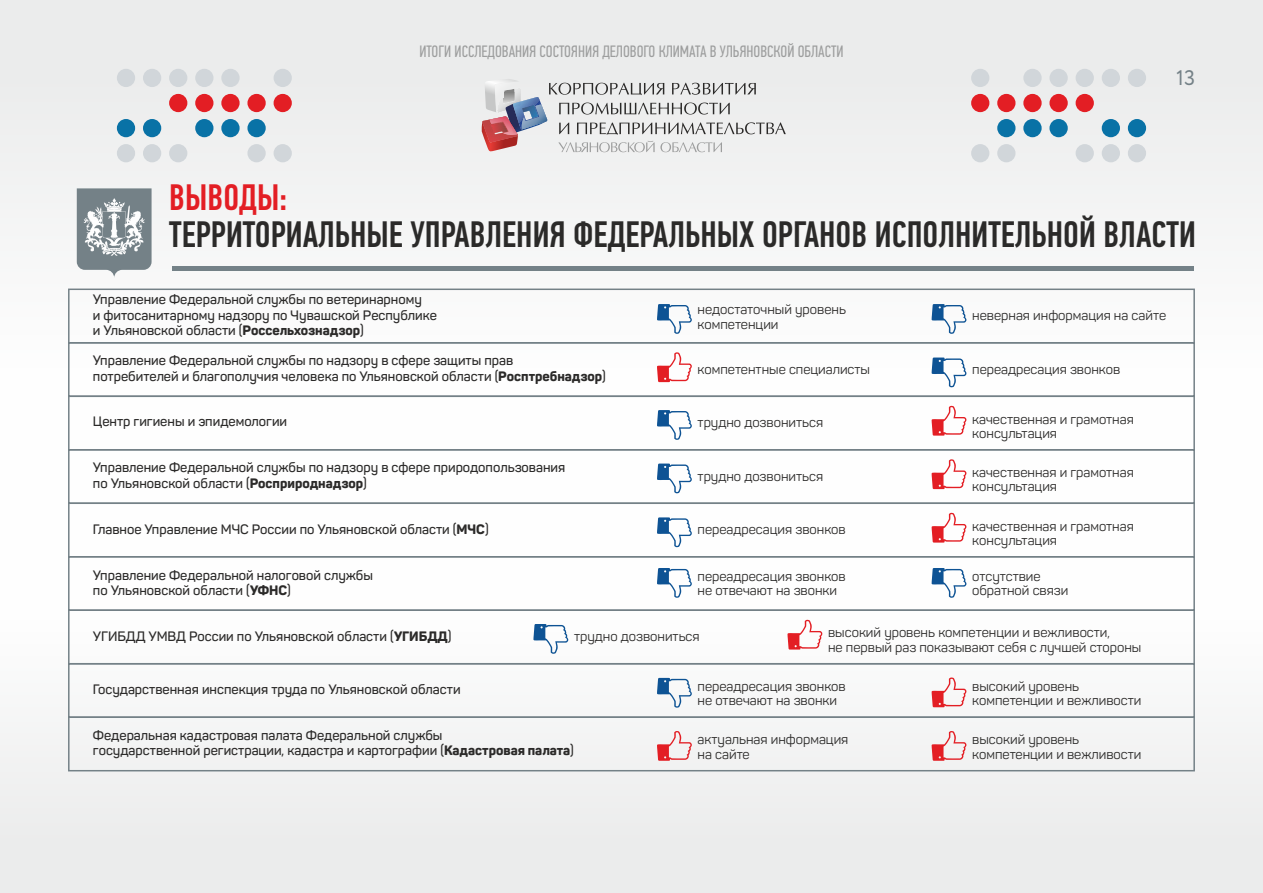
<style>
.page{position:relative;width:1263px;height:893px;background:#f6f7f7}
.page>*{position:absolute;margin:0;border:0;box-sizing:border-box;transform-origin:0 0}
.t1{font:500 36.9px "PF Din Text Comp Pro";color:#2b2a29}
.t2{font:500 36.9px "PF Din Text Comp Pro";color:#e31e24}
.t3{font:21px "Circe";color:#748187}
.t4{font:16.5px "PF Din Text Comp Pro";color:#9d9e9e}
.t5{font:600 13.5px/15.5px "Panton";color:#2b2a29}
.t6{font:13.5px/14.2px "Panton";color:#2b2a29}
.s1{font-weight:800}
</style>
<div class="page">
<svg style="left:481px;top:79px;width:305px;height:73px"></svg>
<div style="left:274px;top:69px;width:18px;height:18px;background:#d1d6da;border-radius:50%"></div>
<div style="left:274px;top:94px;width:18px;height:18px;background:#e31e24;border-radius:50%"></div>
<div style="left:247px;top:94px;width:19px;height:18px;background:#e31e24;border-radius:50%"></div>
<div style="left:247px;top:119px;width:19px;height:18px;background:#0972a6;border-radius:50%"></div>
<div style="left:221px;top:119px;width:19px;height:18px;background:#0972a6;border-radius:50%"></div>
<div style="left:274px;top:144px;width:18px;height:18px;background:#d1d6da;border-radius:50%"></div>
<div style="left:247px;top:144px;width:19px;height:18px;background:#d1d6da;border-radius:50%"></div>
<div style="left:169px;top:144px;width:18px;height:18px;background:#d1d6da;border-radius:50%"></div>
<div style="left:143px;top:144px;width:18px;height:18px;background:#d1d6da;border-radius:50%"></div>
<div style="left:117px;top:144px;width:18px;height:18px;background:#d1d6da;border-radius:50%"></div>
<div style="left:195px;top:119px;width:18px;height:18px;background:#0972a6;border-radius:50%"></div>
<div style="left:143px;top:119px;width:18px;height:18px;background:#0972a6;border-radius:50%"></div>
<div style="left:117px;top:119px;width:18px;height:18px;background:#0972a6;border-radius:50%"></div>
<div style="left:221px;top:94px;width:19px;height:18px;background:#e31e24;border-radius:50%"></div>
<div style="left:195px;top:94px;width:18px;height:18px;background:#e31e24;border-radius:50%"></div>
<div style="left:169px;top:94px;width:18px;height:18px;background:#e31e24;border-radius:50%"></div>
<div style="left:221px;top:69px;width:19px;height:18px;background:#d1d6da;border-radius:50%"></div>
<div style="left:195px;top:69px;width:18px;height:18px;background:#d1d6da;border-radius:50%"></div>
<div style="left:169px;top:69px;width:18px;height:18px;background:#d1d6da;border-radius:50%"></div>
<div style="left:143px;top:69px;width:18px;height:18px;background:#d1d6da;border-radius:50%"></div>
<div style="left:117px;top:69px;width:18px;height:18px;background:#d1d6da;border-radius:50%"></div>
<div style="left:971px;top:69px;width:18px;height:18px;background:#d1d6da;border-radius:50%"></div>
<div style="left:971px;top:94px;width:18px;height:18px;background:#e31e24;border-radius:50%"></div>
<div style="left:997px;top:94px;width:18px;height:18px;background:#e31e24;border-radius:50%"></div>
<div style="left:997px;top:119px;width:18px;height:18px;background:#0972a6;border-radius:50%"></div>
<div style="left:1023px;top:119px;width:19px;height:18px;background:#0972a6;border-radius:50%"></div>
<div style="left:971px;top:144px;width:18px;height:18px;background:#d1d6da;border-radius:50%"></div>
<div style="left:997px;top:144px;width:18px;height:18px;background:#d1d6da;border-radius:50%"></div>
<div style="left:1075px;top:144px;width:19px;height:18px;background:#d1d6da;border-radius:50%"></div>
<div style="left:1102px;top:144px;width:18px;height:18px;background:#d1d6da;border-radius:50%"></div>
<div style="left:1128px;top:144px;width:18px;height:18px;background:#d1d6da;border-radius:50%"></div>
<div style="left:1049px;top:119px;width:19px;height:18px;background:#0972a6;border-radius:50%"></div>
<div style="left:1102px;top:119px;width:18px;height:18px;background:#0972a6;border-radius:50%"></div>
<div style="left:1128px;top:119px;width:18px;height:18px;background:#0972a6;border-radius:50%"></div>
<div style="left:1023px;top:94px;width:19px;height:18px;background:#e31e24;border-radius:50%"></div>
<div style="left:1049px;top:94px;width:19px;height:18px;background:#e31e24;border-radius:50%"></div>
<div style="left:1075px;top:94px;width:19px;height:18px;background:#e31e24;border-radius:50%"></div>
<div style="left:1023px;top:69px;width:19px;height:18px;background:#d1d6da;border-radius:50%"></div>
<div style="left:1049px;top:69px;width:19px;height:18px;background:#d1d6da;border-radius:50%"></div>
<div style="left:1075px;top:69px;width:19px;height:18px;background:#d1d6da;border-radius:50%"></div>
<div style="left:1102px;top:69px;width:18px;height:18px;background:#d1d6da;border-radius:50%"></div>
<div style="left:1128px;top:69px;width:18px;height:18px;background:#d1d6da;border-radius:50%"></div>
<div style="left:172px;top:266px;width:1022px;height:5px;background:#748187"></div>
<svg style="left:77px;top:188px;width:75px;height:89px"></svg>
<div style="left:68px;top:289px;width:1127px;height:55px;border:2px solid #748187"></div>
<svg style="left:657px;top:304px;width:35px;height:30px"></svg>
<svg style="left:932px;top:304px;width:34px;height:30px"></svg>
<div style="left:68px;top:342px;width:1127px;height:55px;border:2px solid #748187"></div>
<svg style="left:932px;top:358px;width:34px;height:29px"></svg>
<svg style="left:657px;top:352px;width:35px;height:30px"></svg>
<div style="left:68px;top:395px;width:1127px;height:55px;border:2px solid #748187"></div>
<svg style="left:932px;top:406px;width:34px;height:30px"></svg>
<svg style="left:657px;top:410px;width:35px;height:30px"></svg>
<div style="left:68px;top:449px;width:1127px;height:55px;border:2px solid #748187"></div>
<svg style="left:932px;top:459px;width:34px;height:30px"></svg>
<svg style="left:657px;top:464px;width:35px;height:29px"></svg>
<div style="left:68px;top:502px;width:1127px;height:55px;border:2px solid #748187"></div>
<svg style="left:932px;top:513px;width:34px;height:30px"></svg>
<svg style="left:657px;top:517px;width:35px;height:30px"></svg>
<div style="left:68px;top:556px;width:1127px;height:55px;border:2px solid #748187"></div>
<svg style="left:657px;top:568px;width:35px;height:30px"></svg>
<svg style="left:932px;top:568px;width:34px;height:30px"></svg>
<div style="left:68px;top:609px;width:1127px;height:55px;border:2px solid #748187"></div>
<svg style="left:787px;top:620px;width:35px;height:30px"></svg>
<svg style="left:533px;top:624px;width:35px;height:30px"></svg>
<div style="left:68px;top:663px;width:1127px;height:55px;border:2px solid #748187"></div>
<svg style="left:657px;top:678px;width:35px;height:30px"></svg>
<svg style="left:932px;top:677px;width:34px;height:30px"></svg>
<div style="left:68px;top:716px;width:1127px;height:55px;border:2px solid #748187"></div>
<svg style="left:932px;top:731px;width:34px;height:30px"></svg>
<svg style="left:657px;top:731px;width:35px;height:30px"></svg>
<p class="t4" style="left:419px;top:45px;width:426px">ИТОГИ ИССЛЕДОВАНИЯ СОСТОЯНИЯ ДЕЛОВОГО КЛИМАТА В УЛЬЯНОВСКОЙ ОБЛАСТИ</p>
<h2 class="t3" style="left:1176px;top:69px;width:21px">13</h2>
<h1 class="t2" style="left:169px;top:182px;width:120px">ВЫВОДЫ:</h1>
<h1 class="t1" style="left:169px;top:220px;width:1028px">ТЕРРИТОРИАЛЬНЫЕ УПРАВЛЕНИЯ ФЕДЕРАЛЬНЫХ ОРГАНОВ ИСПОЛНИТЕЛЬНОЙ ВЛАСТИ</h1>
<p class="t5" style="left:93px;top:293px;width:345px">Управление Федеральной службы по ветеринарному<br>и фитосанитарному надзору по Чувашской Республике и Ульяновской области (<span class="s1">Россельхознадзор</span>)</p>
<p class="t6" style="left:698px;top:304px;width:150px">недостаточный уровень компетенции</p>
<p class="t6" style="left:972px;top:310px;width:195px">неверная информация на сайте</p>
<p class="t5" style="left:93px;top:354px;width:514px">Управление Федеральной службы по надзору в сфере защиты прав<br>потребителей и благополучия человека по Ульяновской области (<span class="s1">Росптребнадзор</span>)</p>
<p class="t6" style="left:698px;top:363px;width:174px">компетентные специалисты</p>
<p class="t6" style="left:972px;top:363px;width:150px">переадресация звонков</p>
<p class="t5" style="left:93px;top:415px;width:196px">Центр гигиены и эпидемологии</p>
<p class="t6" style="left:972px;top:413px;width:163px">качественная и грамотная консультация</p>
<p class="t6" style="left:698px;top:417px;width:127px">трудно дозвониться</p>
<p class="t5" style="left:93px;top:461px;width:474px">Управление Федеральной службы по надзору в сфере природопользования по Ульяновской области (<span class="s1">Росприроднадзор</span>)</p>
<p class="t6" style="left:698px;top:470px;width:127px">трудно дозвониться</p>
<p class="t6" style="left:972px;top:466px;width:163px">качественная и грамотная консультация</p>
<p class="t5" style="left:93px;top:523px;width:397px">Главное Управление МЧС России по Ульяновской области (<span class="s1">МЧС</span>)</p>
<p class="t6" style="left:972px;top:520px;width:163px">качественная и грамотная консультация</p>
<p class="t6" style="left:698px;top:523px;width:150px">переадресация звонков</p>
<p class="t5" style="left:93px;top:569px;width:282px">Управление Федеральной налоговой службы по Ульяновской области (<span class="s1">УФНС</span>)</p>
<p class="t6" style="left:698px;top:571px;width:150px">переадресация звонков не отвечают на звонки</p>
<p class="t6" style="left:972px;top:571px;width:98px">отсутствие обратной связи</p>
<p class="t5" style="left:93px;top:630px;width:360px">УГИБДД УМВД России по Ульяновской области (<span class="s1">УГИБДД</span>)</p>
<p class="t6" style="left:828px;top:627px;width:315px">высокий уровень компетенции и вежливости,<br>не первый раз показывают себя с лучшей стороны</p>
<p class="t6" style="left:574px;top:631px;width:127px">трудно дозвониться</p>
<p class="t5" style="left:93px;top:683px;width:369px">Государственная инспекция труда по Ульяновской области</p>
<p class="t6" style="left:698px;top:680px;width:150px">переадресация звонков не отвечают на звонки</p>
<p class="t6" style="left:972px;top:680px;width:171px">высокий уровень компетенции и вежливости</p>
<p class="t5" style="left:93px;top:728px;width:482px">Федеральная кадастровая палата Федеральной службы<br>государственной регистрации, кадастра и картографии (<span class="s1">Кадастровая палата</span>)</p>
<p class="t6" style="left:698px;top:734px;width:152px">актуальная информация на сайте</p>
<p class="t6" style="left:972px;top:734px;width:171px">высокий уровень компетенции и вежливости</p>
</div>
